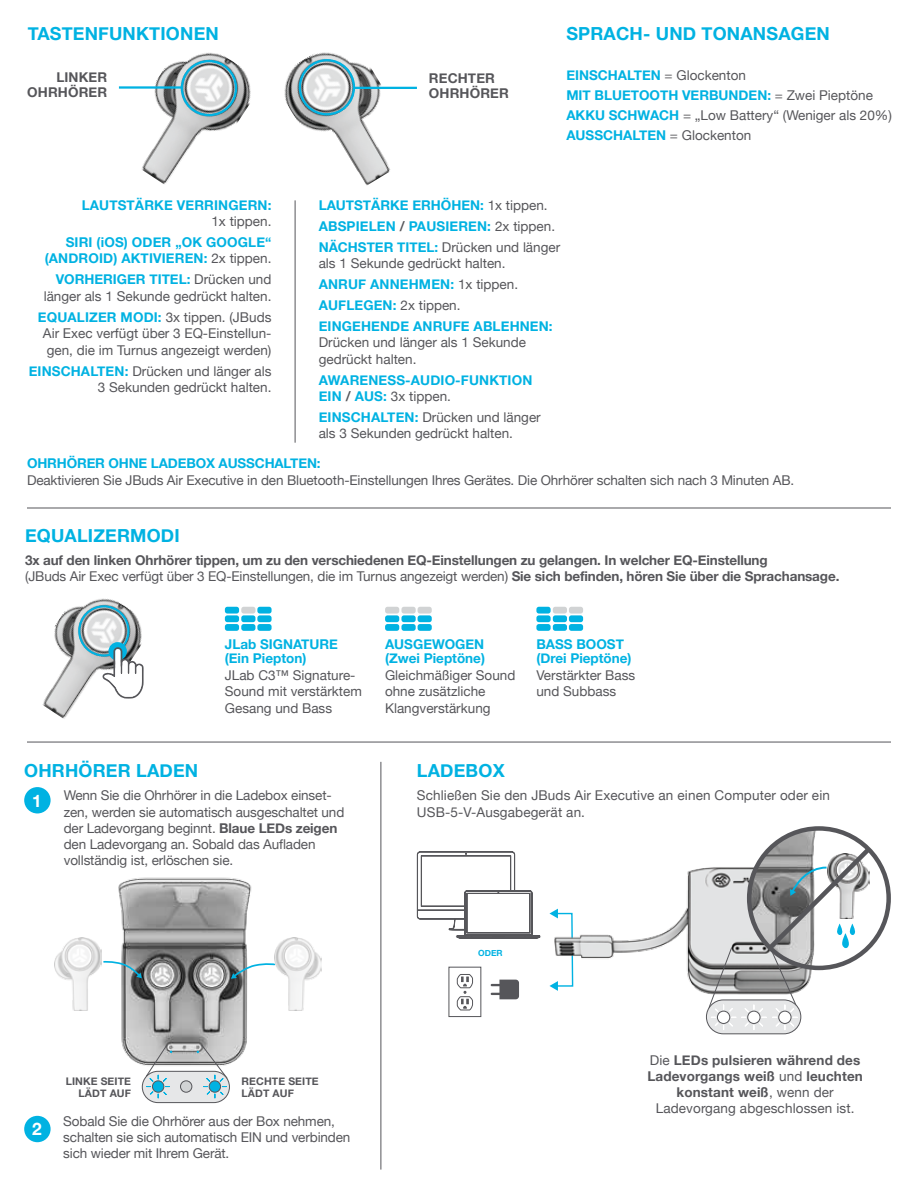
<style>
.page{position:relative;width:918px;height:1188px;background:#fff}
.page>*{position:absolute;margin:0;border:0;box-sizing:border-box;transform-origin:0 0}
.t1{font:700 18px "Helvetica Neue";letter-spacing:.01em;color:#00b2e2}
.t2{font:700 17.25px "Helvetica Neue";color:#fff}
.t3{font:13.5px/16.2px "Helvetica Neue";color:#56565a}
.t4{font:700 13.5px/21px "Helvetica Neue";letter-spacing:.01em;color:#00b2e2}
.t5{font:700 13.5px/16.2px "Helvetica Neue";letter-spacing:-.01em;color:#56565a}
.t6{font:700 13.5px/16.2px "Helvetica Neue";letter-spacing:.01em;color:#56565a;text-align:center}
.t7{font:700 13.5px "Helvetica Neue";letter-spacing:-.01em;color:#00b2e2}
.t8{font:700 10.5px/12.6px "Helvetica Neue";letter-spacing:.01em;color:#56565a}
.t9{font:700 8.4px "Helvetica Neue";color:#00b2e2}
.s1{font-weight:700;color:#00b2e2}
.s2{font-weight:400;color:#56565a}
.s3{color:#56565a}
.s4{font-weight:400}
.s5{font-weight:700}
</style>
<div class="page">
<hr style="left:27px;top:508px;width:864px;height:1px;background:#56565a">
<hr style="left:381px;top:762px;width:1px;height:408px;background:#56565a">
<hr style="left:27px;top:742px;width:864px;height:1px;background:#56565a">
<hr style="left:295px;top:200px;width:1px;height:243px;background:#56565a">
<img style="left:118px;top:52px;width:133px;height:132px">
<img style="left:284px;top:52px;width:133px;height:134px">
<div style="left:181px;top:60px;width:56px;height:56px;border:2px solid #00b2e2;border-radius:50%"></div>
<hr style="left:119px;top:86px;width:63px;height:3px;background:#00b2e2">
<img style="left:42px;top:598px;width:100px;height:121px">
<div style="left:78px;top:605px;width:52px;height:52px;border:2px solid #00b2e2;border-radius:50%"></div>
<div style="left:299px;top:59px;width:56px;height:56px;border:2px solid #00b2e2;border-radius:50%"></div>
<hr style="left:354px;top:87px;width:63px;height:2px;background:#00b2e2">
<div style="left:108px;top:642px;width:19px;height:19px;background:#00b2e2;border-radius:50%"></div>
<svg style="left:102px;top:647px;width:42px;height:52px"></svg>
<div style="left:225px;top:624px;width:14px;height:7px;background:#00b2e2;border-radius:3px"></div>
<div style="left:225px;top:615px;width:14px;height:7px;background:#00b2e2;border-radius:3px"></div>
<div style="left:225px;top:607px;width:14px;height:7px;background:#00b2e2;border-radius:3px"></div>
<div style="left:241px;top:624px;width:14px;height:7px;background:#00b2e2;border-radius:3px"></div>
<div style="left:241px;top:615px;width:14px;height:7px;background:#00b2e2;border-radius:3px"></div>
<div style="left:241px;top:607px;width:14px;height:7px;background:#d1d3d4;border-radius:3px"></div>
<div style="left:257px;top:624px;width:15px;height:7px;background:#00b2e2;border-radius:3px"></div>
<div style="left:257px;top:615px;width:15px;height:7px;background:#00b2e2;border-radius:3px"></div>
<div style="left:257px;top:607px;width:15px;height:7px;background:#00b2e2;border-radius:3px"></div>
<div style="left:385px;top:624px;width:14px;height:7px;background:#00b2e2;border-radius:3px"></div>
<div style="left:385px;top:615px;width:14px;height:7px;background:#00b2e2;border-radius:3px"></div>
<div style="left:385px;top:607px;width:14px;height:7px;background:#d1d3d4;border-radius:3px"></div>
<div style="left:401px;top:624px;width:15px;height:7px;background:#00b2e2;border-radius:3px"></div>
<div style="left:401px;top:615px;width:15px;height:7px;background:#00b2e2;border-radius:3px"></div>
<div style="left:401px;top:607px;width:15px;height:7px;background:#d1d3d4;border-radius:3px"></div>
<div style="left:418px;top:624px;width:14px;height:7px;background:#00b2e2;border-radius:3px"></div>
<div style="left:418px;top:615px;width:14px;height:7px;background:#00b2e2;border-radius:3px"></div>
<div style="left:418px;top:607px;width:14px;height:7px;background:#d1d3d4;border-radius:3px"></div>
<div style="left:536px;top:624px;width:15px;height:7px;background:#00b2e2;border-radius:3px"></div>
<div style="left:536px;top:615px;width:15px;height:7px;background:#00b2e2;border-radius:3px"></div>
<div style="left:536px;top:607px;width:15px;height:7px;background:#00b2e2;border-radius:3px"></div>
<div style="left:553px;top:624px;width:14px;height:7px;background:#00b2e2;border-radius:3px"></div>
<div style="left:553px;top:615px;width:14px;height:7px;background:#00b2e2;border-radius:3px"></div>
<div style="left:553px;top:607px;width:14px;height:7px;background:#d1d3d4;border-radius:3px"></div>
<div style="left:569px;top:624px;width:14px;height:7px;background:#00b2e2;border-radius:3px"></div>
<div style="left:569px;top:615px;width:14px;height:7px;background:#00b2e2;border-radius:3px"></div>
<div style="left:569px;top:607px;width:14px;height:7px;background:#d1d3d4;border-radius:3px"></div>
<svg style="left:491px;top:980px;width:28px;height:19px"></svg>
<svg style="left:417px;top:851px;width:122px;height:88px"></svg>
<div style="left:467px;top:893px;width:63px;height:40px;border:1px solid #56565a"></div>
<img style="left:539px;top:829px;width:304px;height:165px">
<div style="left:448px;top:967px;width:33px;height:50px;background:#fff;border:1px solid #56565a"></div>
<svg style="left:457px;top:974px;width:16px;height:37px"></svg>
<img style="left:749px;top:829px;width:67px;height:10px">
<svg style="left:706px;top:839px;width:173px;height:196px"></svg>
<div style="left:747px;top:826px;width:144px;height:144px;border:4px solid #56565a;border-radius:50%"></div>
<div style="left:24px;top:787px;width:27px;height:26px;background:#00b2e2;border-radius:50%"></div>
<img style="left:78px;top:877px;width:225px;height:188px">
<svg style="left:102px;top:959px;width:40px;height:19px"></svg>
<svg style="left:231px;top:961px;width:43px;height:18px"></svg>
<svg style="left:141px;top:1044px;width:89px;height:59px;background:#c1cbce"></svg>
<img style="left:55px;top:938px;width:47px;height:73px">
<img style="left:274px;top:938px;width:47px;height:72px">
<div style="left:24px;top:1116px;width:27px;height:26px;background:#00b2e2;border-radius:50%"></div>
<h1 class="t1" style="left:28px;top:20px;width:193px">TASTENFUNKTIONEN</h1>
<p class="t6" style="left:27px;top:70px;width:81px;line-height:15.5px;text-align:right">LINKER<br>OHRHÖRER</p>
<p class="t6" style="left:429px;top:70px;width:81px;line-height:15.5px;text-align:left">RECHTER<br>OHRHÖRER</p>
<h1 class="t1" style="left:566px;top:19px;width:265px">SPRACH- UND TONANSAGEN</h1>
<p class="t3" style="left:566px;top:66px;width:327px;line-height:20px"><span class="s1">EINSCHALTEN</span> = Glockenton<br><span class="s1">MIT BLUETOOTH VERBUNDEN:</span> = Zwei Pieptöne <span class="s1">AKKU SCHWACH</span> = „Low Battery“ (Weniger als 20%)<br><span class="s1">AUSSCHALTEN</span> = Glockenton</p>
<p class="t4" style="left:82px;top:195px;width:191px">LAUTSTÄRKE VERRINGERN:</p>
<p class="t3" style="left:211px;top:214px;width:62px">1x tippen.</p>
<p class="t4" style="left:45px;top:235px;width:228px;line-height:16.2px;text-align:right">SIRI (iOS) ODER „OK GOOGLE“ (ANDROID) AKTIVIEREN: <span class="s2">2x tippen.</span></p>
<p class="t3" style="left:44px;top:272px;width:229px;text-align:right"><span class="s1">VORHERIGER TITEL:</span> Drücken und länger als 1 Sekunde gedrückt halten.</p>
<p class="t3" style="left:43px;top:309px;width:230px;text-align:justify;text-indent:-5px"><span class="s1">EQUALIZER MODI:</span> 3x tippen. (JBuds Air Exec verfügt über 3 EQ-Einstellun&shy;gen, die im Turnus angezeigt werden)</p>
<p class="t3" style="left:29px;top:363px;width:244px;text-align:right"><span class="s1">EINSCHALTEN:</span> Drücken und länger als<br>3 Sekunden gedrückt halten.</p>
<p class="t4" style="left:319px;top:195px;width:243px">LAUTSTÄRKE ERHÖHEN: <span class="s2">1x tippen.<br></span>ABSPIELEN <span class="s3">/</span> PAUSIEREN: <span class="s2">2x tippen.<br></span>NÄCHSTER TITEL: <span class="s2">Drücken und länger</span></p>
<p class="t4" style="left:319px;top:253px;width:236px"><span class="s2">als 1 Sekunde gedrückt halten.<br></span>ANRUF ANNEHMEN: <span class="s2">1x tippen.<br></span>AUFLEGEN: <span class="s2">2x tippen.<br></span>EINGEHENDE ANRUFE ABLEHNEN:</p>
<p class="t3" style="left:319px;top:335px;width:209px">Drücken und länger als 1 Sekunde gedrückt halten.</p>
<p class="t4" style="left:319px;top:372px;width:215px;line-height:16.2px">AWARENESS-AUDIO-FUNKTION<br>EIN <span class="s3">/</span> AUS: <span class="s2">3x tippen.</span></p>
<p class="t3" style="left:319px;top:410px;width:224px"><span class="s1">EINSCHALTEN:</span> Drücken und länger als 3 Sekunden gedrückt halten.</p>
<p class="t7" style="left:27px;top:453px;width:295px">OHRHÖRER OHNE LADEBOX AUSSCHALTEN:</p>
<p class="t3" style="left:27px;top:472px;width:769px">Deaktivieren Sie JBuds Air Executive in den Bluetooth-Einstellungen Ihres Gerätes. Die Ohrhörer schalten sich nach 3 Minuten AB.</p>
<h1 class="t1" style="left:25px;top:522px;width:156px">EQUALIZERMODI</h1>
<p class="t5" style="left:25px;top:553px;width:816px">3x auf den linken Ohrhörer tippen, um zu den verschiedenen EQ-Einstellungen zu gelangen. In welcher EQ-Einstellung<br><span class="s4">(JBuds Air Exec verfügt über 3 EQ-Einstellungen, die im Turnus angezeigt werden)</span> Sie sich befinden, hören Sie über die Sprachansage.</p>
<p class="t4" style="left:225px;top:638px;width:115px;line-height:14px">JLab SIGNATURE (Ein Piepton)</p>
<p class="t3" style="left:225px;top:667px;width:139px;line-height:16.6px">JLab C3™ Signature-<br>Sound mit verstärktem<br>Gesang und Bass</p>
<p class="t4" style="left:385px;top:637px;width:101px;line-height:14px">AUSGEWOGEN (Zwei Pieptöne)</p>
<p class="t3" style="left:385px;top:667px;width:132px;line-height:16.6px">Gleichmäßiger Sound ohne zusätzliche<br>Klangverstärkung</p>
<h1 class="t1" style="left:24px;top:757px;width:176px">OHRHÖRER LADEN</h1>
<h1 class="t1" style="left:417px;top:757px;width:89px">LADEBOX</h1>
<p class="t4" style="left:536px;top:637px;width:97px;line-height:14px">BASS BOOST (Drei Pieptöne)</p>
<p class="t3" style="left:536px;top:667px;width:100px;line-height:16.6px">Verstärkter Bass und Subbass</p>
<p class="t2" style="left:32px;top:787px;width:11px">1</p>
<p class="t3" style="left:64px;top:788px;width:282px">Wenn Sie die Ohrhörer in die Ladebox einset&shy;zen, werden sie automatisch ausgeschaltet und der Ladevorgang beginnt. <span class="s5">Blaue LEDs zeigen </span>den Ladevorgang an. Sobald das Aufladen vollständig ist, erlöschen sie.</p>
<p class="t8" style="left:66px;top:1075px;width:67px;text-align:right">LINKE SEITE<br>LÄDT AUF</p>
<p class="t8" style="left:242px;top:1075px;width:79px">RECHTE SEITE<br>LÄDT AUF</p>
<p class="t2" style="left:32px;top:1116px;width:11px">2</p>
<p class="t3" style="left:63px;top:1113px;width:289px">Sobald Sie die Ohrhörer aus der Box nehmen, schalten sie sich automatisch EIN und verbinden sich wieder mit Ihrem Gerät.</p>
<p class="t3" style="left:417px;top:788px;width:415px">Schließen Sie den JBuds Air Executive an einen Computer oder ein<br>USB-5-V-Ausgabegerät an.</p>
<p class="t9" style="left:478px;top:946px;width:26px">ODER</p>
<p class="t6" style="left:647px;top:1052px;width:217px"><span class="s4">Die</span> LEDs pulsieren während des<br>Ladevorgangs weiß <span class="s4">und</span> leuchten konstant weiß<span class="s4">, wenn der<br>Ladevorgang abgeschlossen ist.</span></p>
</div>
